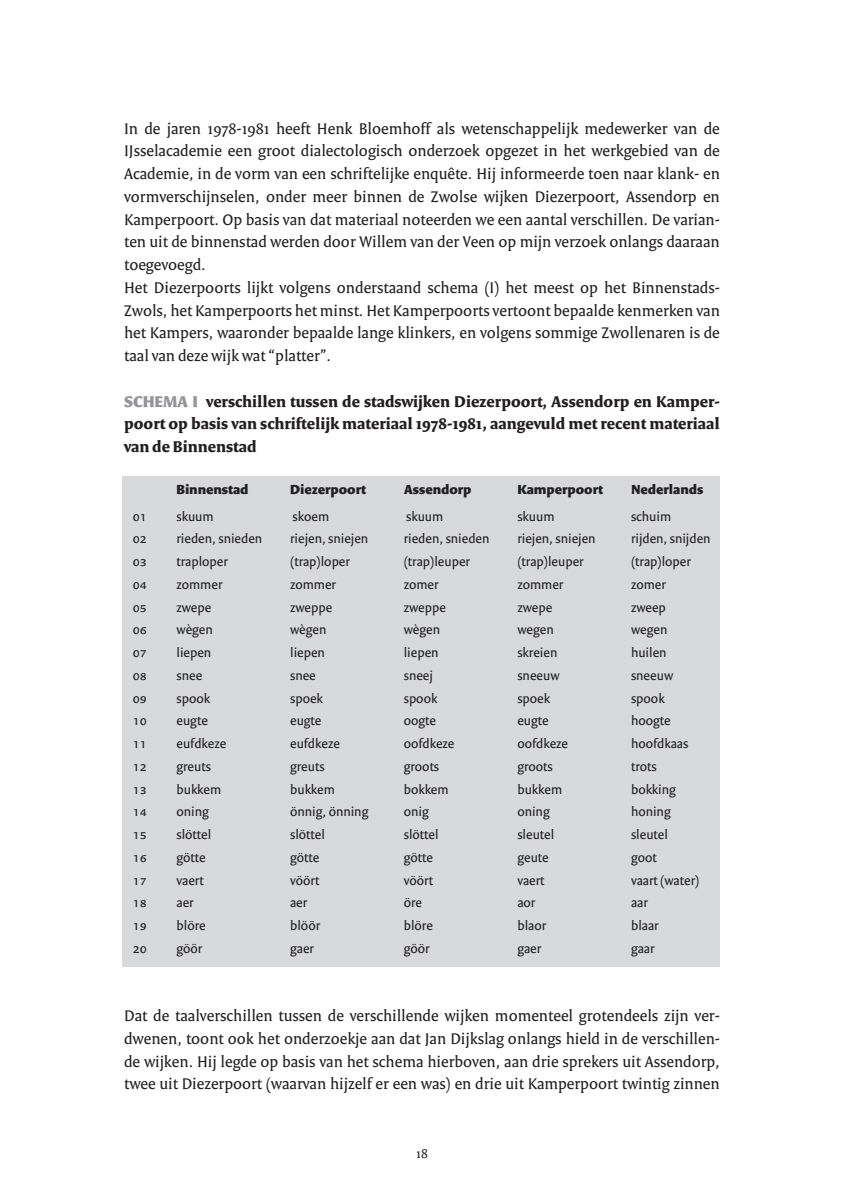
<style>
.page{position:relative;width:844px;height:1191px;background:#fff}
.page>*{position:absolute;margin:0;border:0;box-sizing:border-box;transform-origin:0 0}
.t1{font:16.62px/22.8px "Versa";color:#231f20}
.t2{font:700 16.62px/22.8px "Versa";color:#231f20;text-align:justify}
.t3{font:14px/22.8px "Versa Sans";color:#231f20}
.t4{font:900 14px "Versa Sans";color:#231f20}
.t5{font:14px "Versa";color:#231f20}
.s1{font-weight:900;color:#939598}
</style>
<div class="page">
<div style="left:123px;top:476px;width:596px;height:490px;background:#d8d9db"></div>
<p class="t1" style="left:124px;top:117px;width:597px">In de jaren 1978-1981 heeft Henk Bloemhoff als wetenschappelijk medewerker van de IJsselacademie een groot dialectologisch onderzoek opgezet in het werkgebied van de Academie, in de vorm van een schriftelijke enquête. Hij informeerde toen naar klank- en vormverschijnselen, onder meer binnen de Zwolse wijken Diezerpoort, Assendorp en Kamperpoort. Op basis van dat materiaal noteerden we een aantal verschillen. De varian&shy;ten uit de binnenstad werden door Willem van der Veen op mijn verzoek onlangs daaraan toegevoegd.<br>Het Diezerpoorts lijkt volgens onderstaand schema (I) het meest op het Binnenstads-Zwols, het Kamperpoorts het minst. Het Kamperpoorts vertoont bepaalde kenmerken van het Kampers, waaronder bepaalde lange klinkers, en volgens sommige Zwollenaren is de taal van deze wijk wat “platter”.</p>
<p class="t2" style="left:124px;top:390px;width:597px"><span class="s1">SCHEMA I</span> verschillen tussen de stadswijken Diezerpoort, Assendorp en Kamper&shy;poort op basis van schriftelijk materiaal 1978-1981, aangevuld met recent materiaal van de Binnenstad</p>
<p class="t3" style="left:133px;top:505px;width:15px;text-align:justify">01<br>02<br>03<br>04<br>05<br>06<br>07<br>08<br>09<br>10<br>11<br>12<br>13<br>14<br>15<br>16<br>17<br>18<br>19<br>20</p>
<p class="t4" style="left:176px;top:482px;width:74px">Binnenstad</p>
<p class="t3" style="left:176px;top:505px;width:87px">skuum<br>rieden, snieden traploper zommer<br>zwepe<br>wègen<br>liepen<br>snee<br>spook<br>eugte<br>eufdkeze greuts<br>bukkem<br>oning<br>slöttel<br>götte<br>vaert<br>aer<br>blöre<br>göör</p>
<p class="t4" style="left:290px;top:482px;width:77px">Diezerpoort</p>
<p class="t3" style="left:290px;top:505px;width:80px">skoem<br>riejen, sniejen (trap)loper zommer zweppe wègen<br>liepen<br>snee<br>spoek<br>eugte eufdkeze greuts bukkem önnig, önning slöttel<br>götte<br>vöört<br>aer<br>blöör<br>gaer</p>
<p class="t4" style="left:403px;top:482px;width:69px">Assendorp</p>
<p class="t3" style="left:403px;top:505px;width:87px">skuum<br>rieden, snieden (trap)leuper zomer<br>zweppe<br>wègen<br>liepen<br>sneej<br>spook<br>oogte oofdkeze groots<br>bokkem<br>onig<br>slöttel<br>götte<br>vöört<br>öre<br>blöre<br>göör</p>
<p class="t4" style="left:517px;top:482px;width:87px">Kamperpoort</p>
<p class="t3" style="left:517px;top:505px;width:80px">skuum<br>riejen, sniejen (trap)leuper zommer zwepe<br>wegen skreien sneeuw spoek<br>eugte oofdkeze groots bukkem oning<br>sleutel<br>geute<br>vaert<br>aor<br>blaor<br>gaer</p>
<p class="t4" style="left:631px;top:482px;width:74px">Nederlands</p>
<p class="t3" style="left:631px;top:505px;width:81px">schuim rijden, snijden (trap)loper zomer<br>zweep<br>wegen<br>huilen sneeuw<br>spook<br>hoogte hoofdkaas trots<br>bokking honing sleutel<br>goot<br>vaart (water) aar<br>blaar<br>gaar</p>
<p class="t1" style="left:124px;top:1005px;width:597px;text-align:justify">Dat de taalverschillen tussen de verschillende wijken momenteel grotendeels zijn ver&shy;dwenen, toont ook het onderzoekje aan dat Jan Dijkslag onlangs hield in de verschillen&shy;de wijken. Hij legde op basis van het schema hierboven, aan drie sprekers uit Assendorp, twee uit Diezerpoort (waarvan hijzelf er een was) en drie uit Kamperpoort twintig zinnen</p>
<p class="t5" style="left:416px;top:1145px;width:13px">18</p>
</div>
